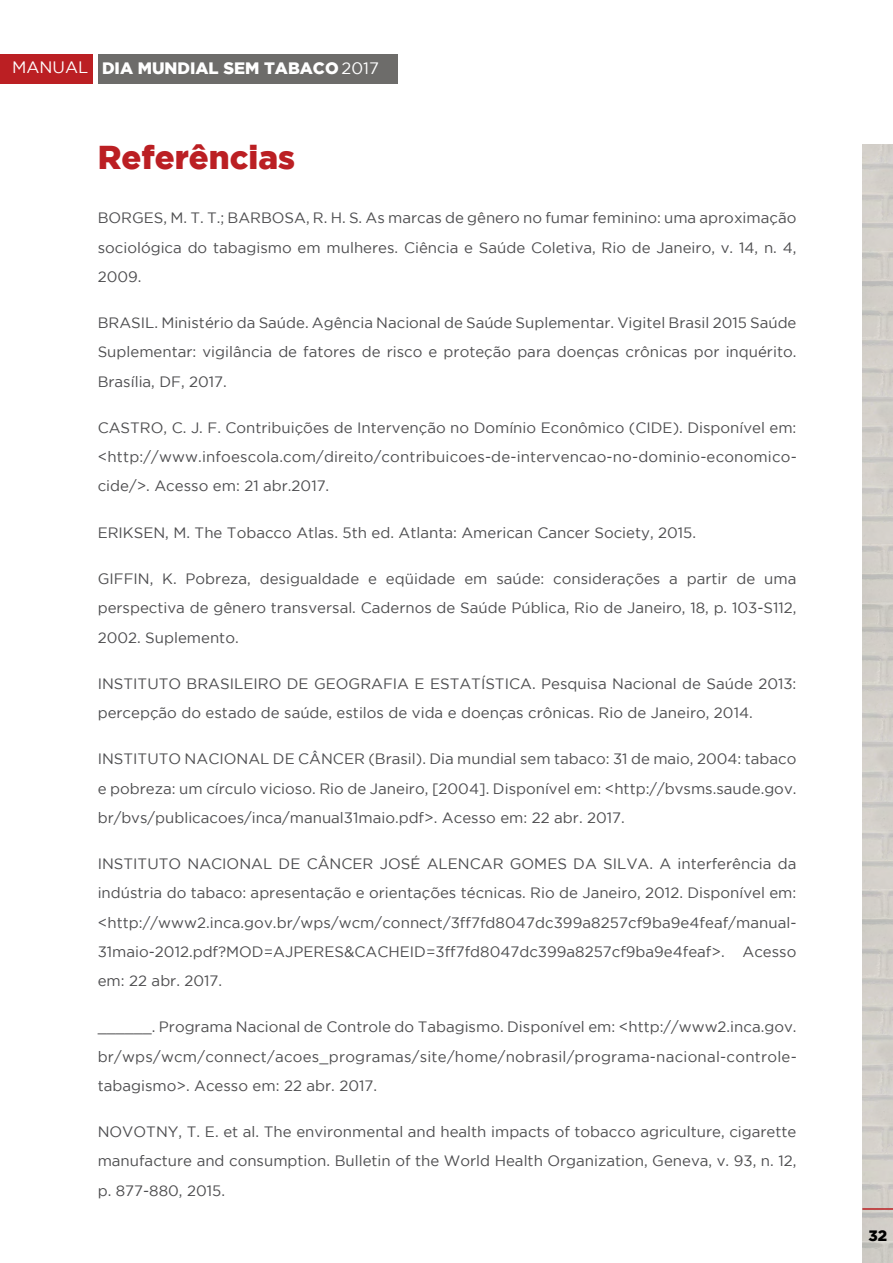
<style>
.page{position:relative;width:893px;height:1263px;background:#fff}
.page>*{position:absolute;margin:0;border:0;box-sizing:border-box;transform-origin:0 0}
.tit1{font:900 33px "Gotham";color:#bb1f23}
.t1{font:900 16.5px "Gotham";color:#fff}
.texto{font:15px/29.2px "Gotham";color:#4d4d4f;text-align:justify}
.t2{font:900 15px "Gotham";color:#000}
.s1{font-weight:400}
</style>
<div class="page">
<div style="left:0;top:54px;width:93px;height:30px;background:#bb1f23"></div>
<div style="left:98px;top:54px;width:300px;height:30px;background:#6d6c6a"></div>
<hr style="left:862px;top:1208px;width:31px;height:2px;background:#bb1f23">
<p class="t1" style="left:12px;top:59px;width:368px"><span class="s1">MANUAL</span> DIA MUNDIAL SEM TABACO <span class="s1">2017</span></p>
<p class="tit1" style="left:98px;top:138px;width:199px">Referências</p>
<p class="texto" style="left:98px;top:203px;width:700px">BORGES, M. T. T.; BARBOSA, R. H. S. As marcas de gênero no fumar feminino: uma aproximação sociológica do tabagismo em mulheres. Ciência e Saúde Coletiva, Rio de Janeiro, v. 14, n. 4, 2009.</p>
<p class="texto" style="left:98px;top:308px;width:700px">BRASIL. Ministério da Saúde. Agência Nacional de Saúde Suplementar. Vigitel Brasil 2015 Saúde Suplementar: vigilância de fatores de risco e proteção para doenças crônicas por inquérito.<br>Brasília, DF, 2017.</p>
<p class="texto" style="left:98px;top:413px;width:701px">CASTRO, C. J. F. Contribuições de Intervenção no Domínio Econômico (CIDE). Disponível em: &lt;http://www.infoescola.com/direito/contribuicoes-de-intervencao-no-dominio-economico&shy;cide/&gt;. Acesso em: 21 abr.2017.</p>
<p class="texto" style="left:98px;top:518px;width:600px">ERIKSEN, M. The Tobacco Atlas. 5th ed. Atlanta: American Cancer Society, 2015.</p>
<p class="texto" style="left:98px;top:564px;width:700px">GIFFIN, K. Pobreza, desigualdade e eqüidade em saúde: considerações a partir de uma perspectiva de gênero transversal. Cadernos de Saúde Pública, Rio de Janeiro, 18, p. 103-S112, 2002. Suplemento.</p>
<p class="texto" style="left:98px;top:669px;width:700px">INSTITUTO BRASILEIRO DE GEOGRAFIA E ESTATÍSTICA. Pesquisa Nacional de Saúde 2013: percepção do estado de saúde, estilos de vida e doenças crônicas. Rio de Janeiro, 2014.</p>
<p class="texto" style="left:98px;top:744px;width:700px">INSTITUTO NACIONAL DE CÂNCER (Brasil). Dia mundial sem tabaco: 31 de maio, 2004: tabaco e pobreza: um círculo vicioso. Rio de Janeiro, [2004]. Disponível em: &lt;http://bvsms.saude.gov. br/bvs/publicacoes/inca/manual31maio.pdf&gt;. Acesso em: 22 abr. 2017.</p>
<p class="texto" style="left:98px;top:849px;width:700px">INSTITUTO NACIONAL DE CÂNCER JOSÉ ALENCAR GOMES DA SILVA. A interferência da indústria do tabaco: apresentação e orientações técnicas. Rio de Janeiro, 2012. Disponível em: &lt;http://www2.inca.gov.br/wps/wcm/connect/3ff7fd8047dc399a8257cf9ba9e4feaf/manual-31maio-2012.pdf?MOD=AJPERES&amp;CACHEID=3ff7fd8047dc399a8257cf9ba9e4feaf&gt;. Acesso em: 22 abr. 2017.</p>
<p class="texto" style="left:98px;top:1012px;width:701px">______. Programa Nacional de Controle do Tabagismo. Disponível em: &lt;http://www2.inca.gov. br/wps/wcm/connect/acoes_programas/site/home/nobrasil/programa-nacional-controle&shy;tabagismo&gt;. Acesso em: 22 abr. 2017.</p>
<p class="texto" style="left:98px;top:1117px;width:700px">NOVOTNY, T. E. et al. The environmental and health impacts of tobacco agriculture, cigarette manufacture and consumption. Bulletin of the World Health Organization, Geneva, v. 93, n. 12, p. 877-880, 2015.</p>
<p class="t2" style="left:868px;top:1227px;width:20px">32</p>
</div>
